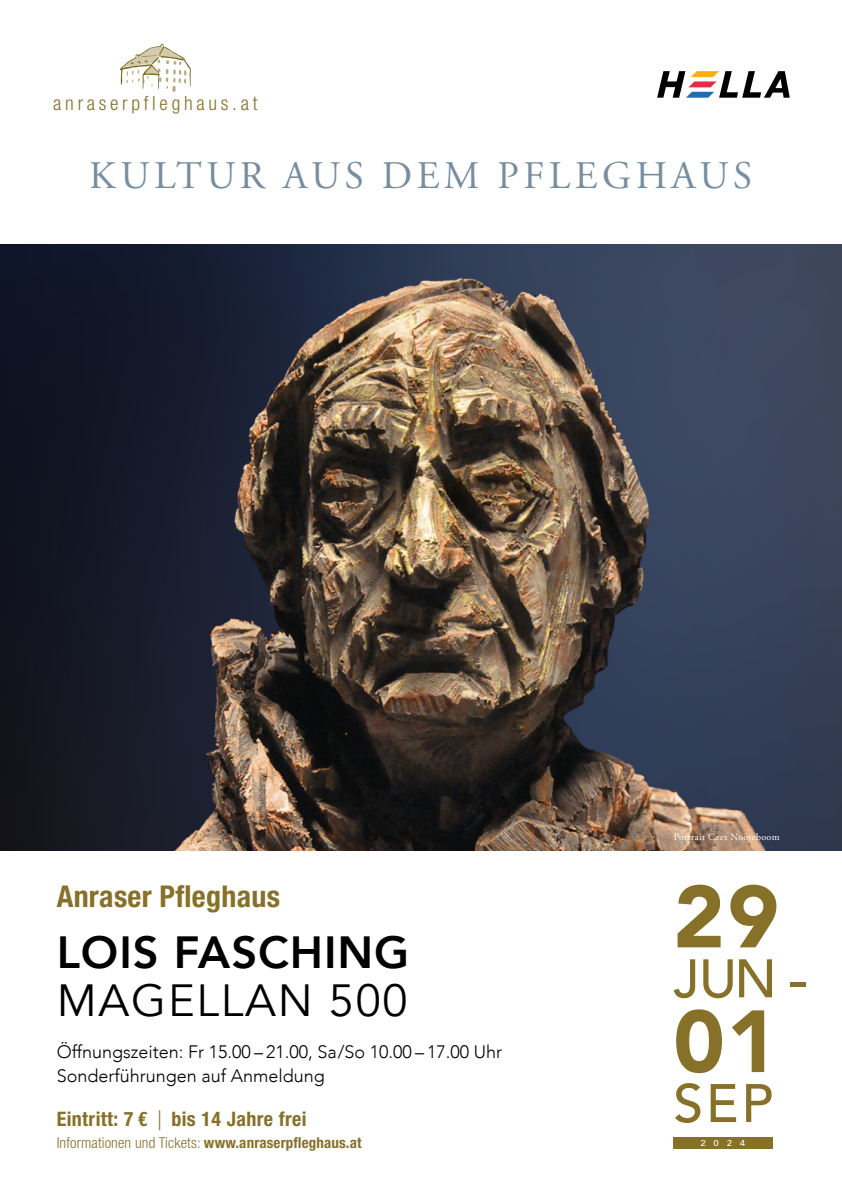
<style>
.page{position:relative;width:842px;height:1191px;background:#fff}
.page>*{position:absolute;margin:0;border:0;box-sizing:border-box;transform-origin:0 0}
.t1{font:900 87.1px "Avenir";color:#877028}
.t2{font:500 53.6px "Avenir";letter-spacing:.025em;color:#877028}
.t3{font:800 45px "Avenir";letter-spacing:.02em;color:#000}
.t4{font:45px "Avenir";letter-spacing:.04em;color:#000}
.t5{font:39px "Adobe Garamond Pro";letter-spacing:.115em;color:#778da0}
.t6{font:700 condensed 30px "Helvetica Neue LT Std";letter-spacing:.01em;color:#877028}
.t7{font:700 condensed 20px "Helvetica Neue LT Std";letter-spacing:.02em;color:#877028}
.t8{font:300 condensed 19.6px "Helvetica Neue LT Std";letter-spacing:.19em;color:#877028}
.t9{font:300 18px/24px "Avenir";color:#000}
.t10{font:300 condensed 15px "Helvetica Neue LT Std";letter-spacing:.01em;color:#877028}
.t11{font:10px "Adobe Garamond Pro";letter-spacing:.03em;color:#fff}
.t12{font:500 8.5px "Avenir Next";color:#fff;scale:1.1 1}
.s1{font-weight:300;font-stretch:normal}
.s2{font-weight:700}
</style>
<div class="page">
<img style="left:0;top:244px;width:842px;height:606px">
<svg style="left:120px;top:44px;width:71px;height:48px"></svg>
<svg style="left:657px;top:71px;width:133px;height:27px"></svg>
<div style="left:673px;top:1136px;width:100px;height:12px;background:#877028"></div>
<p class="t8" style="left:53px;top:91px;width:206px">anraserpfleghaus.at</p>
<h3 class="t5" style="left:90px;top:152px;width:664px">KULTUR AUS DEM PFLEGHAUS</h3>
<h3 class="t6" style="left:57px;top:878px;width:225px">Anraser Pfleghaus</h3>
<h3 class="t3" style="left:57px;top:917px;width:354px">LOIS FASCHING</h3>
<h3 class="t4" style="left:57px;top:973px;width:352px">MAGELLAN 500</h3>
<p class="t9" style="left:57px;top:1039px;width:447px">Öffnungszeiten: Fr 15.00 – 21.00, Sa/So 10.00 – 17.00 Uhr<br>Sonderführungen auf Anmeldung</p>
<p class="t7" style="left:57px;top:1107px;width:251px">Eintritt: 7 € <span class="s1">|</span> bis 14 Jahre frei</p>
<p class="t10" style="left:57px;top:1134px;width:306px">Informationen und Tickets: <span class="s2">www.anraserpfleghaus.at</span></p>
<p class="t11" style="left:674px;top:830px;width:107px">Portrait Cees Nooteboom</p>
<h1 class="t1" style="left:673px;top:842px;width:107px">29</h1>
<h2 class="t2" style="left:673px;top:932px;width:136px">JUN -</h2>
<h1 class="t1" style="left:673px;top:967px;width:106px">01</h1>
<h2 class="t2" style="left:673px;top:1057px;width:101px">SEP</h2>
<p class="t12" style="left:700px;top:1135px;width:42px">2024</p>
</div>
